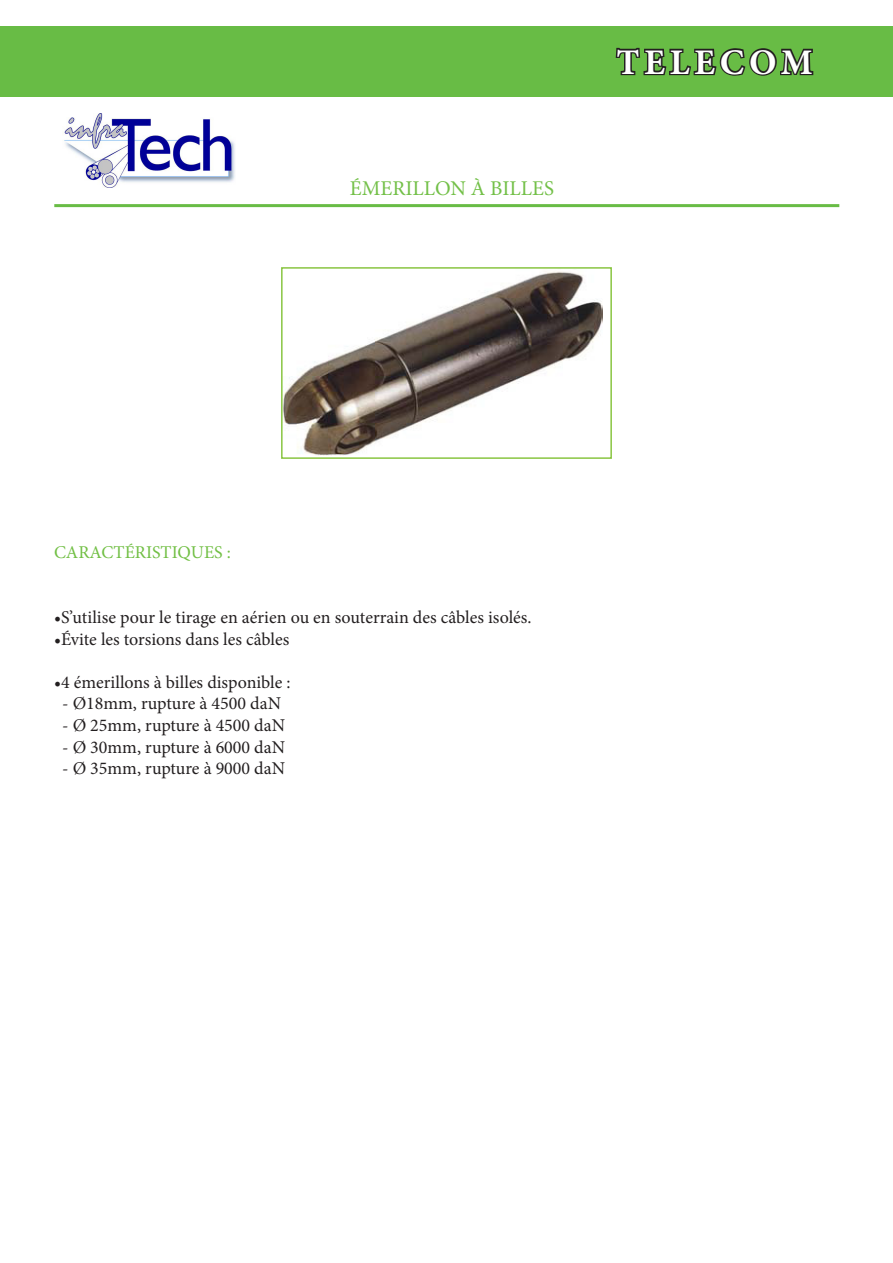
<style>
.page{position:relative;width:893px;height:1263px;background:#fff}
.page>*{position:absolute;margin:0;border:0;box-sizing:border-box;transform-origin:0 0}
.t1{font:700 36px "Minion Pro";letter-spacing:.13em;color:#fff}
.t2{font:21px "Minion Pro";color:#73c048}
.t3{font:18px "Minion Pro";color:#231f20}
.t4{font:18px "Minion Pro";color:#71bf44}
</style>
<div class="page">
<div style="left:0;top:26px;width:893px;height:70px;background:#68bc45"></div>
<svg style="left:615px;top:47px;width:199px;height:29px"></svg>
<hr style="left:54px;top:204px;width:785px;height:3px;background:#68bc45">
<img style="left:64px;top:114px;width:171px;height:74px">
<img style="left:284px;top:271px;width:319px;height:185px">
<div style="left:281px;top:267px;width:331px;height:192px;border:2px solid #89c542"></div>
<p class="t2" style="left:350px;top:174px;width:206px">ÉMERILLON À BILLES</p>
<p class="t1" style="left:616px;top:37px;width:198px">TELECOM</p>
<p class="t4" style="left:54px;top:540px;width:179px">CARACTÉRISTIQUES :</p>
<p class="t3" style="left:54px;top:605px;width:479px">•S’utilise pour le tirage en aérien ou en souterrain des câbles isolés.</p>
<p class="t3" style="left:54px;top:627px;width:237px">•Évite les torsions dans les câbles</p>
<p class="t3" style="left:54px;top:670px;width:238px">•4 émerillons à billes disponible :</p>
<p class="t3" style="left:62px;top:691px;width:220px">- Ø18mm, rupture à 4500 daN</p>
<p class="t3" style="left:62px;top:713px;width:224px">- Ø 25mm, rupture à 4500 daN</p>
<p class="t3" style="left:62px;top:735px;width:224px">- Ø 30mm, rupture à 6000 daN</p>
<p class="t3" style="left:62px;top:756px;width:224px">- Ø 35mm, rupture à 9000 daN</p>
</div>
